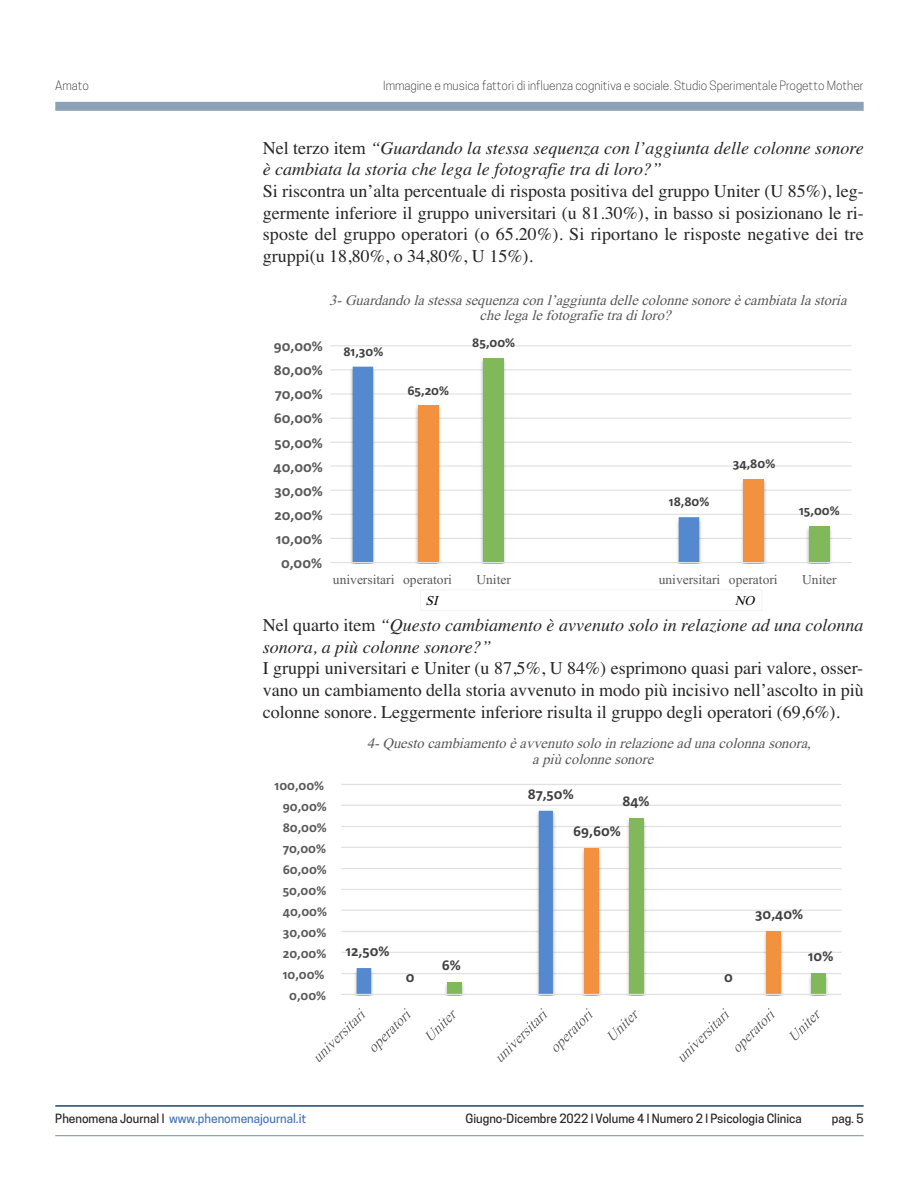
<style>
.page{position:relative;width:919px;height:1191px;background:#fff}
.page>*{position:absolute;margin:0;border:0;box-sizing:border-box;transform-origin:0 0}
.t1{font:18px/21.6px "Times";color:#272526;text-align:justify}
.t2{font:italic 18px/21.6px "Times";color:#272526}
.t3{font:700 15px "Calibri";color:#595959}
.t4{font:700 15px "Calibri";color:#404040}
.t5{font:italic 14.55px/15px "Times New Roman";color:#595959}
.t6{font:700 13.5px "Calibri";color:#595959}
.t7{font:13.5px "Times New Roman";color:#595959}
.t8{font:700 13.5px "Calibri";color:#404040}
.t9{font:italic 13.5px "Times New Roman";color:#000}
.t10{font:300 12px "Cooper Hewitt";color:#272526}
.t11{font:500 12px "Cooper Hewitt";color:#272526}
.t12{font:500 12px "Cooper Hewitt";color:#4475b9}
.s1{font-style:normal}
.s2{color:#272526}
</style>
<div class="page">
<div style="left:55px;top:102px;width:808px;height:9px;background:#8ca2b7"></div>
<hr style="left:55px;top:1105px;width:808px;height:1px;background:#194570">
<hr style="left:55px;top:1135px;width:808px;height:1px;background:#7590a9">
<hr style="left:330px;top:538px;width:521px;height:1px;background:#e0e0e0">
<hr style="left:330px;top:514px;width:521px;height:1px;background:#e0e0e0">
<hr style="left:330px;top:489px;width:521px;height:2px;background:#e0e0e0">
<hr style="left:330px;top:465px;width:521px;height:1px;background:#e0e0e0">
<hr style="left:330px;top:442px;width:521px;height:1px;background:#e0e0e0">
<hr style="left:330px;top:417px;width:521px;height:2px;background:#e0e0e0">
<hr style="left:330px;top:393px;width:521px;height:1px;background:#e0e0e0">
<hr style="left:330px;top:369px;width:521px;height:1px;background:#e0e0e0">
<hr style="left:330px;top:345px;width:521px;height:1px;background:#e0e0e0">
<img style="left:738px;top:480px;width:31px;height:82px">
<img style="left:806px;top:526px;width:26px;height:36px">
<img style="left:347px;top:364px;width:357px;height:198px">
<div style="left:483px;top:358px;width:20px;height:204px;background:#81b859"></div>
<div style="left:743px;top:479px;width:21px;height:83px;background:#f2913f"></div>
<div style="left:808px;top:526px;width:21px;height:36px;background:#81b859"></div>
<svg style="left:352px;top:367px;width:347px;height:195px"></svg>
<hr style="left:330px;top:562px;width:521px;height:1px;background:#e0e0e0">
<hr style="left:341px;top:973px;width:500px;height:1px;background:#e0e0e0">
<hr style="left:341px;top:951px;width:500px;height:2px;background:#e0e0e0">
<hr style="left:341px;top:931px;width:500px;height:1px;background:#e0e0e0">
<hr style="left:341px;top:909px;width:500px;height:2px;background:#e0e0e0">
<hr style="left:341px;top:888px;width:500px;height:2px;background:#e0e0e0">
<hr style="left:341px;top:868px;width:500px;height:1px;background:#e0e0e0">
<hr style="left:341px;top:846px;width:500px;height:2px;background:#e0e0e0">
<hr style="left:341px;top:826px;width:500px;height:1px;background:#e0e0e0">
<hr style="left:341px;top:804px;width:500px;height:2px;background:#e0e0e0">
<hr style="left:341px;top:784px;width:500px;height:1px;background:#e0e0e0">
<img style="left:578px;top:846px;width:26px;height:147px">
<img style="left:623px;top:820px;width:27px;height:173px">
<img style="left:760px;top:931px;width:26px;height:62px">
<img style="left:809px;top:973px;width:19px;height:20px">
<img style="left:351px;top:812px;width:207px;height:181px">
<div style="left:584px;top:848px;width:14px;height:146px;background:#f2913f"></div>
<div style="left:629px;top:818px;width:15px;height:176px;background:#81b859"></div>
<div style="left:766px;top:930px;width:14px;height:64px;background:#f2913f"></div>
<div style="left:811px;top:973px;width:14px;height:21px;background:#81b859"></div>
<svg style="left:356px;top:810px;width:197px;height:183px"></svg>
<hr style="left:341px;top:993px;width:500px;height:2px;background:#e0e0e0">
<svg style="left:315px;top:1008px;width:50px;height:54px"></svg>
<svg style="left:371px;top:1008px;width:40px;height:44px"></svg>
<svg style="left:425px;top:1010px;width:30px;height:30px"></svg>
<svg style="left:496px;top:1008px;width:51px;height:54px"></svg>
<svg style="left:553px;top:1008px;width:40px;height:44px"></svg>
<svg style="left:607px;top:1010px;width:30px;height:30px"></svg>
<svg style="left:678px;top:1008px;width:51px;height:54px"></svg>
<svg style="left:735px;top:1008px;width:39px;height:44px"></svg>
<svg style="left:789px;top:1010px;width:30px;height:30px"></svg>
<p class="t10" style="left:55px;top:78px;width:35px">Amato</p>
<p class="t10" style="left:383px;top:78px;width:482px">Immagine e musica fattori di influenza cognitiva e sociale. Studio Sperimentale Progetto Mother</p>
<p class="t2" style="left:263px;top:137px;width:602px"><span class="s1">Nel terzo item</span> “Guardando la stessa sequenza con l’aggiunta delle colonne sonore è cambiata la storia che lega le fotografie tra di loro?”</p>
<p class="t1" style="left:263px;top:180px;width:602px">Si riscontra un’alta percentuale di risposta positiva del gruppo Uniter (U 85%), leg&shy;germente inferiore il gruppo universitari (u 81.30%), in basso si posizionano le ri&shy;sposte del gruppo operatori (o 65.20%). Si riportano le risposte negative dei tre gruppi(u 18,80%, o 34,80%, U 15%).</p>
<p class="t5" style="left:479px;top:292px;width:373px;text-indent:-150px">3-Guardandolastessasequenzaconl’aggiuntadellecolonnesonoreècambiatalastoria chelegalefotografietradiloro?</p>
<p class="t3" style="left:274px;top:337px;width:50px">90,00%</p>
<p class="t3" style="left:274px;top:361px;width:50px">80,00%</p>
<p class="t3" style="left:275px;top:385px;width:50px">70,00%</p>
<p class="t3" style="left:274px;top:409px;width:50px">60,00%</p>
<p class="t3" style="left:274px;top:433px;width:50px">50,00%</p>
<p class="t3" style="left:273px;top:457px;width:51px">40,00%</p>
<p class="t3" style="left:274px;top:481px;width:50px">30,00%</p>
<p class="t3" style="left:274px;top:505px;width:50px">20,00%</p>
<p class="t3" style="left:276px;top:529px;width:48px">10,00%</p>
<p class="t3" style="left:281px;top:553px;width:42px">0,00%</p>
<p class="t8" style="left:343px;top:343px;width:41px">81,30%</p>
<p class="t8" style="left:407px;top:382px;width:43px">65,20%</p>
<p class="t8" style="left:472px;top:334px;width:44px">85,00%</p>
<p class="t8" style="left:668px;top:493px;width:42px">18,80%</p>
<p class="t8" style="left:732px;top:455px;width:44px">34,80%</p>
<p class="t8" style="left:799px;top:502px;width:42px">15,00%</p>
<p class="t7" style="left:333px;top:570px;width:120px">universitari operatori</p>
<p class="t7" style="left:476px;top:570px;width:36px">Uniter</p>
<p class="t7" style="left:658px;top:570px;width:120px">universitari operatori</p>
<p class="t7" style="left:802px;top:570px;width:36px">Uniter</p>
<p class="t9" style="left:425px;top:592px;width:18px">SI</p>
<p class="t9" style="left:734px;top:592px;width:25px">NO</p>
<p class="t2" style="left:263px;top:614px;width:602px"><span class="s1">Nel quarto item</span> “Questo cambiamento è avvenuto solo in relazione ad una colonna sonora, a più colonne sonore?”</p>
<p class="t1" style="left:263px;top:657px;width:602px">I gruppi universitari e Uniter (u 87,5%, U 84%) esprimono quasi pari valore, osser&shy;vano un cambiamento della storia avvenuto in modo più incisivo nell’ascolto in più colonne sonore. Leggermente inferiore risulta il gruppo degli operatori (69,6%).</p>
<p class="t6" style="left:274px;top:777px;width:51px">100,00%</p>
<p class="t6" style="left:283px;top:798px;width:46px">90,00%</p>
<p class="t6" style="left:283px;top:819px;width:46px">80,00%</p>
<p class="t6" style="left:283px;top:840px;width:45px">70,00%</p>
<p class="t6" style="left:283px;top:861px;width:46px">60,00%</p>
<p class="t6" style="left:283px;top:882px;width:45px">50,00%</p>
<p class="t6" style="left:283px;top:903px;width:46px">40,00%</p>
<p class="t6" style="left:283px;top:924px;width:45px">30,00%</p>
<p class="t6" style="left:283px;top:945px;width:45px">20,00%</p>
<p class="t6" style="left:283px;top:966px;width:43px">10,00%</p>
<p class="t6" style="left:289px;top:987px;width:38px">0,00%</p>
<p class="t5" style="left:367px;top:734px;width:450px;line-height:16.4px;text-align:center">4-Questocambiamentoèavvenutosoloinrelazioneadunacolonnasonora, apiùcolonnesonore</p>
<p class="t4" style="left:527px;top:784px;width:47px">87,50%</p>
<p class="t4" style="left:622px;top:791px;width:29px">84%</p>
<p class="t4" style="left:346px;top:942px;width:45px">12,50%</p>
<p class="t4" style="left:405px;top:968px;width:10px">0</p>
<p class="t4" style="left:442px;top:955px;width:20px">6%</p>
<p class="t4" style="left:573px;top:822px;width:49px">69,60%</p>
<p class="t4" style="left:724px;top:968px;width:10px">0</p>
<p class="t4" style="left:755px;top:904px;width:49px">30,40%</p>
<p class="t4" style="left:808px;top:947px;width:27px">10%</p>
<p class="t12" style="left:55px;top:1111px;width:253px"><span class="s2">Phenomena Journal |</span> www.phenomenajournal.it</p>
<p class="t11" style="left:465px;top:1111px;width:338px">Giugno-Dicembre 2022 | Volume 4 | Numero 2 | Psicologia Clinica</p>
<p class="t11" style="left:831px;top:1111px;width:33px">pag. 5</p>
</div>
